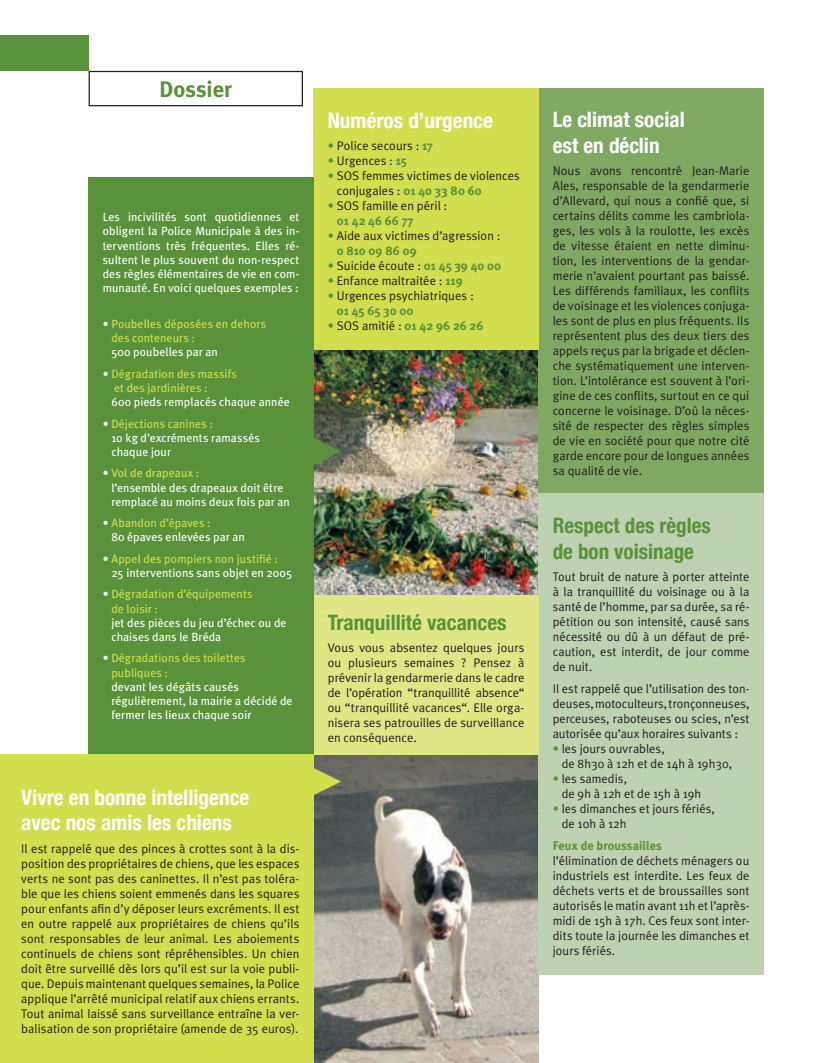
<style>
.page{position:relative;width:815px;height:1063px;background:#fff}
.page>*{position:absolute;margin:0;border:0;box-sizing:border-box;transform-origin:0 0}
.t1{font:700 22.5px "Meta Plus";color:#59923a}
.t2{font:700 condensed 21.25px/25.5px "Helvetica Neue";color:#fff}
.t3{font:700 condensed 21.25px/25.5px "Helvetica Neue";color:#59923a}
.t4{font:12.5px/15px "Meta Plus Normal";letter-spacing:.005em;color:#231f20;text-align:justify}
.t5{font:700 12.5px "Meta Plus";color:#59923a}
.t6{font:11.88px/14.2px "Meta Plus";letter-spacing:.005em;color:#fff}
.t7{font:11.88px/14.2px "Meta Plus";letter-spacing:.01em;color:#d1de4d}
.s1{color:#fff}
.s2{color:#d1de4d}
.s3{color:#59923a}
.s4{font-family:"Meta Plus";font-weight:700;color:#59923a}
</style>
<div class="page">
<img style="left:314px;top:350px;width:225px;height:245px">
<div style="left:0;top:35px;width:89px;height:36px;background:#59923a"></div>
<div style="left:89px;top:71px;width:214px;height:35px;border:1px solid #231f20"></div>
<img style="left:314px;top:755px;width:225px;height:308px">
<div style="left:539px;top:89px;width:225px;height:404px;background:#7fa862"></div>
<div style="left:539px;top:493px;width:225px;height:481px;background:#bed1b0"></div>
<div style="left:314px;top:89px;width:225px;height:261px;background:#d1de4d"></div>
<div style="left:314px;top:595px;width:225px;height:160px;background:#dee686"></div>
<div style="left:0;top:754px;width:314px;height:309px;background:#d1de4d"></div>
<div style="left:89px;top:177px;width:225px;height:577px;background:#59923a"></div>
<svg style="left:314px;top:767px;width:27px;height:29px"></svg>
<svg style="left:314px;top:437px;width:27px;height:28px"></svg>
<h1 class="t1" style="left:159px;top:77px;width:74px">Dossier</h1>
<p class="t6" style="left:103px;top:210px;width:198px;text-align:justify">Les incivilités sont quotidiennes et obligent la Police Municipale à des in&shy;terventions très fréquentes. Elles ré&shy;sultent le plus souvent du non-respect des règles élémentaires de vie en com&shy;munauté. En voici quelques exemples :</p>
<p class="t7" style="left:111px;top:317px;width:156px;text-indent:-9px"><span class="s1">•</span> Poubelles déposées en dehors des conteneurs :</p>
<p class="t6" style="left:111px;top:345px;width:108px">500 poubelles par an</p>
<p class="t7" style="left:114px;top:366px;width:124px;text-indent:-11px"><span class="s1">•</span> Dégradation des massifs et des jardinières :</p>
<p class="t6" style="left:111px;top:395px;width:180px">600 pieds remplacés chaque année</p>
<p class="t6" style="left:111px;top:416px;width:150px;text-indent:-9px">• <span class="s2">Déjections canines :<br></span>10 kg d’excréments ramassés chaque jour</p>
<p class="t6" style="left:111px;top:466px;width:180px;text-indent:-9px">• <span class="s2">Vol de drapeaux :<br></span>l’ensemble des drapeaux doit être remplacé au moins deux fois par an</p>
<p class="t6" style="left:111px;top:516px;width:135px;text-indent:-9px">• <span class="s2">Abandon d’épaves :<br></span>80 épaves enlevées par an</p>
<p class="t6" style="left:111px;top:551px;width:182px;text-indent:-9px">• <span class="s2">Appel des pompiers non justifié :<br></span>25 interventions sans objet en 2005</p>
<p class="t7" style="left:111px;top:587px;width:143px;text-indent:-9px"><span class="s1">•</span> Dégradation d’équipements de loisir :</p>
<p class="t6" style="left:111px;top:616px;width:177px">jet des pièces du jeu d’échec ou de chaises dans le Bréda</p>
<p class="t7" style="left:111px;top:651px;width:136px;text-indent:-9px"><span class="s1">•</span> Dégradations des toilettes publiques :</p>
<p class="t6" style="left:111px;top:680px;width:183px">devant les dégâts causés régulièrement, la mairie a décidé de fermer les lieux chaque soir</p>
<h2 class="t2" style="left:21px;top:784px;width:230px">Vivre en bonne intelligence avec nos amis les chiens</h2>
<p class="t4" style="left:21px;top:841px;width:280px">Il est rappelé que des pinces à crottes sont à la dis&shy;position des propriétaires de chiens, que les espaces verts ne sont pas des caninettes. Il n’est pas toléra&shy;ble que les chiens soient emmenés dans les squares pour enfants afin d’y déposer leurs excréments. Il est en outre rappelé aux propriétaires de chiens qu’ils sont responsables de leur animal. Les aboiements continuels de chiens sont répréhensibles. Un chien doit être surveillé dès lors qu’il est sur la voie publi&shy;que. Depuis maintenant quelques semaines, la Police applique l’arrêté municipal relatif aux chiens errants.<br>Tout animal laissé sans surveillance entraîne la ver&shy;balisation de son propriétaire (amende de 35 euros).</p>
<h2 class="t2" style="left:328px;top:108px;width:167px">Numéros d’urgence</h2>
<p class="t4" style="left:328px;top:138px;width:107px"><span class="s3">•</span> Police secours : <span class="s4">17</span></p>
<p class="t4" style="left:328px;top:153px;width:81px"><span class="s3">•</span> Urgences : <span class="s4">15</span></p>
<p class="t4" style="left:337px;top:168px;width:185px;text-indent:-9px"><span class="s3">•</span> SOS femmes victimes de violences conjugales : <span class="s4">01 40 33 80 60</span></p>
<p class="t4" style="left:328px;top:198px;width:121px"><span class="s3">•</span> SOS famille en péril :</p>
<p class="t5" style="left:337px;top:214px;width:78px">01 42 46 66 77</p>
<p class="t4" style="left:328px;top:228px;width:174px"><span class="s3">•</span> Aide aux victimes d’agression :</p>
<p class="t5" style="left:337px;top:244px;width:81px">0 810 09 86 09</p>
<p class="t4" style="left:328px;top:258px;width:175px"><span class="s3">•</span> Suicide écoute : <span class="s4">01 45 39 40 00</span></p>
<p class="t4" style="left:328px;top:273px;width:136px"><span class="s3">•</span> Enfance maltraitée : <span class="s4">119</span></p>
<p class="t4" style="left:328px;top:288px;width:148px"><span class="s3">•</span> Urgences psychiatriques :</p>
<p class="t5" style="left:337px;top:304px;width:78px">01 45 65 30 00</p>
<p class="t4" style="left:328px;top:318px;width:157px"><span class="s3">•</span> SOS amitié : <span class="s4">01 42 96 26 26</span></p>
<h2 class="t3" style="left:328px;top:609px;width:180px">Tranquillité vacances</h2>
<p class="t4" style="left:328px;top:640px;width:198px">Vous vous absentez quelques jours ou plusieurs semaines ? Pensez à prévenir la gendarmerie dans le cadre de l’opération “tranquillité absence“ ou “tranquillité vacances“. Elle orga&shy;nisera ses patrouilles de surveillance en conséquence.</p>
<h2 class="t2" style="left:553px;top:107px;width:134px">Le climat social est en déclin</h2>
<p class="t4" style="left:553px;top:163px;width:198px">Nous avons rencontré Jean-Marie Ales, responsable de la gendarmerie d’Allevard, qui nous a confié que, si certains délits comme les cambriola&shy;ges, les vols à la roulotte, les excès de vitesse étaient en nette diminu&shy;tion, les interventions de la gendar&shy;merie n’avaient pourtant pas baissé.<br>Les différends familiaux, les conflits de voisinage et les violences conjuga&shy;les sont de plus en plus fréquents. Ils représentent plus des deux tiers des appels reçus par la brigade et déclen&shy;che systématiquement une interven&shy;tion. L’intolérance est souvent à l’ori&shy;gine de ces conflits, surtout en ce qui concerne le voisinage. D’où la néces&shy;sité de respecter des règles simples de vie en société pour que notre cité garde encore pour de longues années sa qualité de vie.</p>
<h2 class="t3" style="left:553px;top:513px;width:160px">Respect des règles de bon voisinage</h2>
<p class="t4" style="left:553px;top:569px;width:198px">Tout bruit de nature à porter atteinte à la tranquillité du voisinage ou à la santé de l’homme, par sa durée, sa ré&shy;pétition ou son intensité, causé sans nécessité ou dû à un défaut de pré&shy;caution, est interdit, de jour comme de nuit.</p>
<p class="t4" style="left:553px;top:681px;width:198px">Il est rappelé que l’utilisation des ton&shy;deuses, motoculteurs, tronçonneuses, perceuses, raboteuses ou scies, n’est autorisée qu’aux horaires suivants :</p>
<p class="t4" style="left:562px;top:741px;width:172px;text-indent:-9px"><span class="s3">•</span> les jours ouvrables,<br>de 8h30 à 12h et de 14h à 19h30,</p>
<p class="t4" style="left:562px;top:771px;width:141px;text-indent:-9px"><span class="s3">•</span> les samedis,<br>de 9h à 12h et de 15h à 19h</p>
<p class="t4" style="left:562px;top:801px;width:155px;text-indent:-9px"><span class="s3">•</span> les dimanches et jours fériés, de 10h à 12h</p>
<p class="t5" style="left:553px;top:838px;width:111px">Feux de broussailles</p>
<p class="t4" style="left:553px;top:853px;width:198px">l’élimination de déchets ménagers ou industriels est interdite. Les feux de déchets verts et de broussailles sont autorisés le matin avant 11h et l’après&shy;midi de 15h à 17h. Ces feux sont inter&shy;dits toute la journée les dimanches et jours fériés.</p>
</div>
